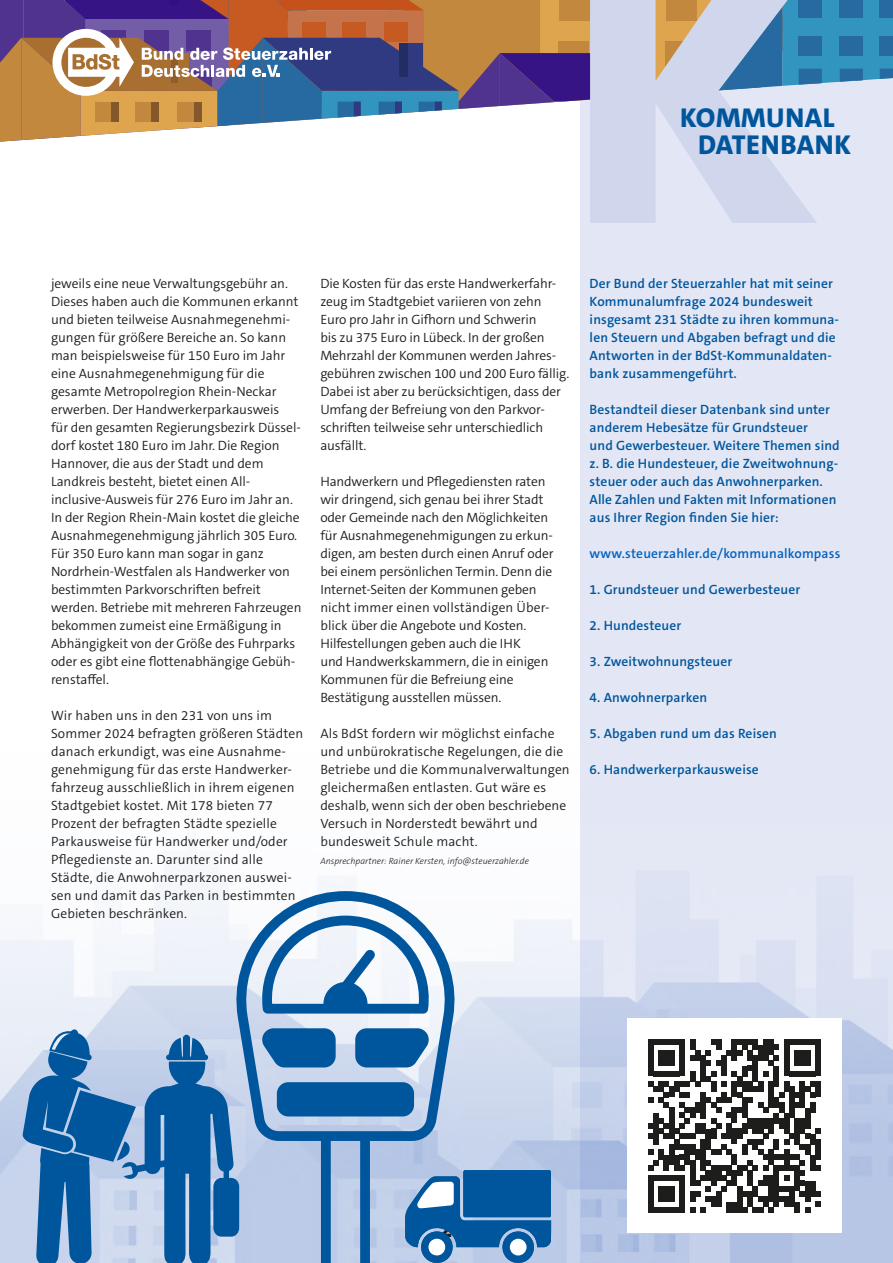
<style>
.page{position:relative;width:893px;height:1263px;background:#fff}
.page>*{position:absolute;margin:0;border:0;box-sizing:border-box;transform-origin:0 0}
.t1{font:800 27.45px/27.5px "The Sans C5";letter-spacing:.02em;color:#00569d}
.t2{font:800 22.5px "The Sans C5";color:#1d1d1b}
.t3{font:300 13.5px/18px "The Sans C5";letter-spacing:-.005em;color:#1d1d1b}
.t4{font:600 13.5px/18px "The Sans C5";letter-spacing:.01em;color:#00569d}
.t5{font:600 13.5px "The Sans C5";letter-spacing:.01em;color:#0563c1}
.t6{font:italic 300 9px "The Sans C5";letter-spacing:.005em;color:#1d1d1b}
</style>
<div class="page">
<div style="left:581px;top:63px;width:312px;height:1200px;background:#e3e7f5"></div>
<img style="left:0;top:749px;width:893px;height:514px">
<div style="left:627px;top:1019px;width:215px;height:214px;background:#fff"></div>
<svg style="left:648px;top:1040px;width:173px;height:172px"></svg>
<svg style="left:0;top:0;width:893px;height:142px"></svg>
<svg style="left:590px;top:0;width:227px;height:223px;fill:#d0d7ed"></svg>
<svg style="left:227px;top:891px;width:237px;height:372px"></svg>
<svg style="left:355px;top:1028px;width:74px;height:39px;background:#1966a6"></svg>
<svg style="left:262px;top:1028px;width:74px;height:39px;background:#1664a5"></svg>
<svg style="left:257px;top:915px;width:177px;height:98px"></svg>
<div style="left:277px;top:1082px;width:137px;height:34px;background:#00569d;border-radius:11px"></div>
<svg style="left:22px;top:1029px;width:217px;height:234px;background:#6093c2"></svg>
<svg style="left:405px;top:1170px;width:146px;height:93px;background:#3a7bb4"></svg>
<div style="left:510px;top:1238px;width:17px;height:17px;background:#fff;border-radius:50%"></div>
<div style="left:428px;top:1238px;width:17px;height:17px;background:#fff;border-radius:50%"></div>
<h1 class="t1" style="left:698px;top:104px;width:154px;text-indent:-18px">KOMMUNAL<br>DATENBANK</h1>
<p class="t3" style="left:51px;top:275px;width:252px">jeweils eine neue Verwaltungsgebühr an.<br>Dieses haben auch die Kommunen erkannt und bieten teilweise Ausnahmegenehmi&shy;gungen für größere Bereiche an. So kann man beispielsweise für 150 Euro im Jahr eine Ausnahmegenehmigung für die gesamte Metropolregion Rhein-Neckar erwerben. Der Handwerkerparkausweis<br>für den gesamten Regierungsbezirk Düssel&shy;dorf kostet 180 Euro im Jahr. Die Region Hannover, die aus der Stadt und dem Landkreis besteht, bietet einen All&shy;inclusive-Ausweis für 276 Euro im Jahr an.<br>In der Region Rhein-Main kostet die gleiche Ausnahmegenehmigung jährlich 305 Euro.<br>Für 350 Euro kann man sogar in ganz Nordrhein-Westfalen als Handwerker von bestimmten Parkvorschriften befreit werden. Betriebe mit mehreren Fahrzeugen bekommen zumeist eine Ermäßigung in Abhängigkeit von der Größe des Fuhrparks oder es gibt eine flottenabhängige Gebüh&shy;renstaffel.</p>
<p class="t3" style="left:51px;top:706px;width:254px">Wir haben uns in den 231 von uns im Sommer 2024 befragten größeren Städten danach erkundigt, was eine Ausnahme&shy;genehmigung für das erste Handwerker&shy;fahrzeug ausschließlich in ihrem eigenen Stadtgebiet kostet. Mit 178 bieten 77<br>Prozent der befragten Städte spezielle Parkausweise für Handwerker und/oder Pflegedienste an. Darunter sind alle Städte, die Anwohnerparkzonen auswei&shy;sen und damit das Parken in bestimmten Gebieten beschränken.</p>
<p class="t3" style="left:320px;top:274px;width:250px">Die Kosten für das erste Handwerkerfahr&shy;zeug im Stadtgebiet variieren von zehn Euro pro Jahr in Gifhorn und Schwerin<br>bis zu 375 Euro in Lübeck. In der großen Mehrzahl der Kommunen werden Jahres&shy;gebühren zwischen 100 und 200 Euro fällig.<br>Dabei ist aber zu berücksichtigen, dass der Umfang der Befreiung von den Parkvor&shy;schriften teilweise sehr unterschiedlich ausfällt.</p>
<p class="t3" style="left:320px;top:472px;width:235px">Handwerkern und Pflegediensten raten wir dringend, sich genau bei ihrer Stadt oder Gemeinde nach den Möglichkeiten für Ausnahmegenehmigungen zu erkun&shy;digen, am besten durch einen Anruf oder bei einem persönlichen Termin. Denn die Internet-Seiten der Kommunen geben nicht immer einen vollständigen Über&shy;blick über die Angebote und Kosten.<br>Hilfestellungen geben auch die IHK<br>und Handwerkskammern, die in einigen Kommunen für die Befreiung eine Bestätigung ausstellen müssen.</p>
<p class="t3" style="left:320px;top:724px;width:251px">Als BdSt fordern wir möglichst einfache und unbürokratische Regelungen, die die Betriebe und die Kommunalverwaltungen gleichermaßen entlasten. Gut wäre es deshalb, wenn sich der oben beschriebene Versuch in Norderstedt bewährt und bundesweit Schule macht.</p>
<p class="t6" style="left:320px;top:855px;width:210px">Ansprechpartner: Rainer Kersten, info@steuerzahler.de</p>
<p class="t4" style="left:590px;top:275px;width:251px">Der Bund der Steuerzahler hat mit seiner Kommunalumfrage 2024 bundesweit insgesamt 231 Städte zu ihren kommuna&shy;len Steuern und Abgaben befragt und die Antworten in der BdSt-Kommunaldaten&shy;bank zusammengeführt.</p>
<p class="t4" style="left:590px;top:401px;width:252px">Bestandteil dieser Datenbank sind unter anderem Hebesätze für Grundsteuer<br>und Gewerbesteuer. Weitere Themen sind z. B. die Hundesteuer, die Zweitwohnung&shy;steuer oder auch das Anwohnerparken.<br>Alle Zahlen und Fakten mit Informationen aus Ihrer Region finden Sie hier:</p>
<p class="t5" style="left:590px;top:545px;width:252px">www.steuerzahler.de/kommunalkompass</p>
<p class="t4" style="left:590px;top:581px;width:212px">1. Grundsteuer und Gewerbesteuer</p>
<p class="t4" style="left:590px;top:617px;width:93px">2. Hundesteuer</p>
<p class="t4" style="left:590px;top:653px;width:144px">3. Zweitwohnungsteuer</p>
<p class="t4" style="left:590px;top:689px;width:119px">4. Anwohnerparken</p>
<p class="t4" style="left:590px;top:725px;width:189px">5. Abgaben rund um das Reisen</p>
<p class="t4" style="left:590px;top:761px;width:171px">6. Handwerkerparkausweise</p>
<h2 class="t2" style="left:440px;top:1215px;width:14px">2</h2>
</div>
